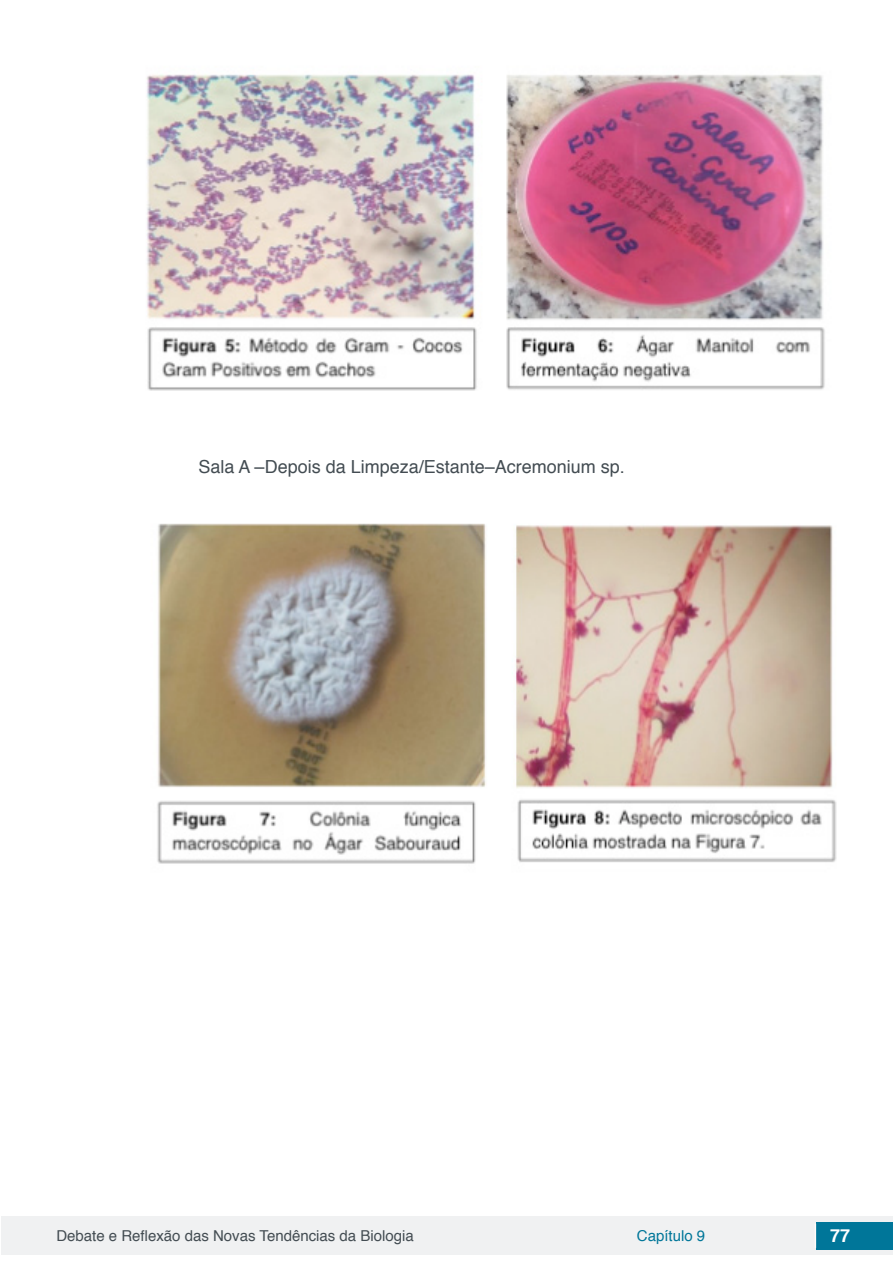
<style>
.page{position:relative;width:893px;height:1263px;background:#fff}
.page>*{position:absolute;margin:0;border:0;box-sizing:border-box;transform-origin:0 0}
.t1{font:18px "Helvetica";color:#434c52}
.t2{font:700 18px "Helvetica";color:#fff}
.t3{font:15px "Helvetica";color:#434c52}
.t4{font:15px "Helvetica";color:#007699}
</style>
<div class="page">
<div style="left:1px;top:1216px;width:891px;height:38px;background:#f0f1f2"></div>
<div style="left:816px;top:1222px;width:77px;height:27px;background:#007699"></div>
<svg style="left:815px;top:1224px;width:1px;height:24px"></svg>
<img style="left:146px;top:74px;width:679px;height:317px">
<img style="left:157px;top:523px;width:680px;height:341px">
<p class="t1" style="left:199px;top:452px;width:428px">Sala A –Depois da Limpeza/Estante–Acremonium sp.</p>
<p class="t3" style="left:56px;top:1224px;width:359px">Debate e Reflexão das Novas Tendências da Biologia</p>
<p class="t4" style="left:637px;top:1224px;width:70px">Capítulo 9</p>
<p class="t2" style="left:830px;top:1221px;width:22px">77</p>
</div>
